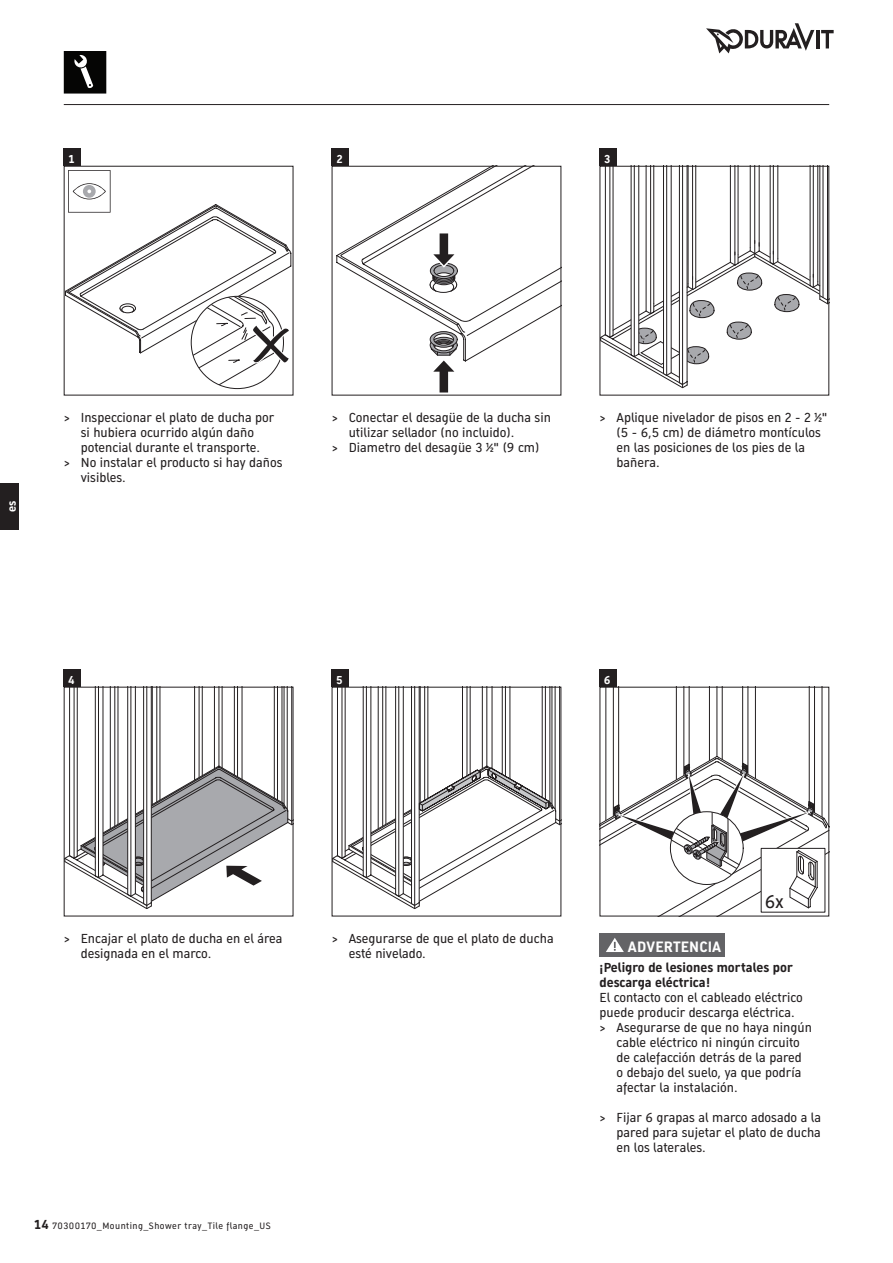
<style>
.page{position:relative;width:893px;height:1263px;background:#fff}
.page>*{position:absolute;margin:0;border:0;box-sizing:border-box;transform-origin:0 0}
.t1{font:18px "Dura Sans 2014 c";color:#231f20}
.t2{font:700 14.7px "Dura Sans 2014 c";letter-spacing:.01em;color:#fff}
.t3{font:12.75px/15px "Dura Sans 2014 c";color:#231f20}
.t4{font:700 12.75px/15px "Dura Sans 2014 c";color:#231f20}
.t5{font:700 11.25px "Dura Sans 2014 c";color:#fff}
.t6{font:9px "Dura Sans 2014 c";letter-spacing:.05em;color:#231f20}
.s1{font-weight:700;font-size:12.75px}
</style>
<div class="page">
<svg style="left:336px;top:168px;width:223px;height:225px"></svg>
<svg style="left:66px;top:689px;width:225px;height:220px"></svg>
<svg style="left:334px;top:689px;width:225px;height:220px"></svg>
<svg style="left:602px;top:689px;width:225px;height:225px"></svg>
<svg style="left:602px;top:168px;width:225px;height:220px"></svg>
<div style="left:600px;top:933px;width:125px;height:24px;background:#636366"></div>
<svg style="left:606px;top:938px;width:18px;height:14px"></svg>
<hr style="left:816px;top:30px;width:3px;height:18px;background:#231f20">
<svg style="left:821px;top:30px;width:13px;height:18px"></svg>
<svg style="left:706px;top:23px;width:108px;height:30px"></svg>
<hr style="left:64px;top:104px;width:765px;height:1px;background:#231f20">
<div style="left:0;top:483px;width:19px;height:47px;background:#231f20"></div>
<div style="left:600px;top:166px;width:229px;height:229px;border:1px solid #231f20"></div>
<svg style="left:64px;top:51px;width:42px;height:43px;background:#222"></svg>
<div style="left:600px;top:670px;width:17px;height:17px;background:#231f20"></div>
<div style="left:332px;top:670px;width:17px;height:17px;background:#231f20"></div>
<div style="left:64px;top:670px;width:17px;height:17px;background:#231f20"></div>
<div style="left:600px;top:149px;width:17px;height:17px;background:#231f20"></div>
<div style="left:332px;top:149px;width:17px;height:17px;background:#231f20"></div>
<div style="left:64px;top:149px;width:17px;height:17px;background:#231f20"></div>
<svg style="left:65px;top:170px;width:227px;height:219px"></svg>
<p class="t5" style="left:69px;top:151px;width:8px">1</p>
<p class="t5" style="left:336px;top:151px;width:8px">2</p>
<p class="t5" style="left:604px;top:151px;width:8px">3</p>
<p class="t5" style="left:4px;top:512px;width:13px;rotate:-90deg">es</p>
<p class="t3" style="left:64px;top:410px;width:212px">&gt; Inspeccionar el plato de ducha por</p>
<p class="t3" style="left:81px;top:425px;width:175px">si hubiera ocurrido algún daño</p>
<p class="t3" style="left:81px;top:440px;width:181px">potencial durante el transporte.</p>
<p class="t3" style="left:64px;top:455px;width:220px">&gt; No instalar el producto si hay daños</p>
<p class="t3" style="left:81px;top:470px;width:47px">visibles.</p>
<p class="t3" style="left:332px;top:410px;width:221px">&gt; Conectar el desagüe de la ducha sin</p>
<p class="t3" style="left:349px;top:425px;width:167px">utilizar sellador (no incluido).</p>
<p class="t3" style="left:332px;top:440px;width:209px">&gt; Diametro del desagüe 3 ½" (9 cm)</p>
<p class="t3" style="left:617px;top:410px;width:212px;text-indent:-17px">&gt; Aplique nivelador de pisos en 2 - 2 ½" (5 - 6,5 cm) de diámetro montículos en las posiciones de los pies de la bañera.</p>
<p class="t5" style="left:68px;top:672px;width:8px">4</p>
<p class="t5" style="left:336px;top:672px;width:8px">5</p>
<p class="t5" style="left:604px;top:672px;width:8px">6</p>
<p class="t3" style="left:81px;top:931px;width:203px;text-indent:-17px">&gt; Encajar el plato de ducha en el área designada en el marco.</p>
<p class="t6" style="left:34px;top:1220px;width:238px"><span class="s1">14</span> 70300170_Mounting_Shower tray_Tile flange_US</p>
<p class="t3" style="left:349px;top:931px;width:206px;text-indent:-17px">&gt; Asegurarse de que el plato de ducha esté nivelado.</p>
<h1 class="t1" style="left:765px;top:889px;width:20px">6x</h1>
<p class="t2" style="left:628px;top:936px;width:95px">ADVERTENCIA</p>
<p class="t4" style="left:600px;top:960px;width:195px">¡Peligro de lesiones mortales por descarga eléctrica!</p>
<p class="t3" style="left:600px;top:990px;width:205px">El contacto con el cableado eléctrico</p>
<p class="t3" style="left:600px;top:1005px;width:197px">puede producir descarga eléctrica.</p>
<p class="t3" style="left:600px;top:1020px;width:214px">&gt; Asegurarse de que no haya ningún</p>
<p class="t3" style="left:617px;top:1035px;width:185px">cable eléctrico ni ningún circuito</p>
<p class="t3" style="left:617px;top:1050px;width:187px">de calefacción detrás de la pared</p>
<p class="t3" style="left:617px;top:1065px;width:186px">o debajo del suelo, ya que podría</p>
<p class="t3" style="left:617px;top:1080px;width:123px">afectar la instalación.</p>
<p class="t3" style="left:617px;top:1110px;width:206px;text-align:justify;text-indent:-17px">&gt; Fijar 6 grapas al marco adosado a la pared para sujetar el plato de ducha en los laterales.</p>
</div>
